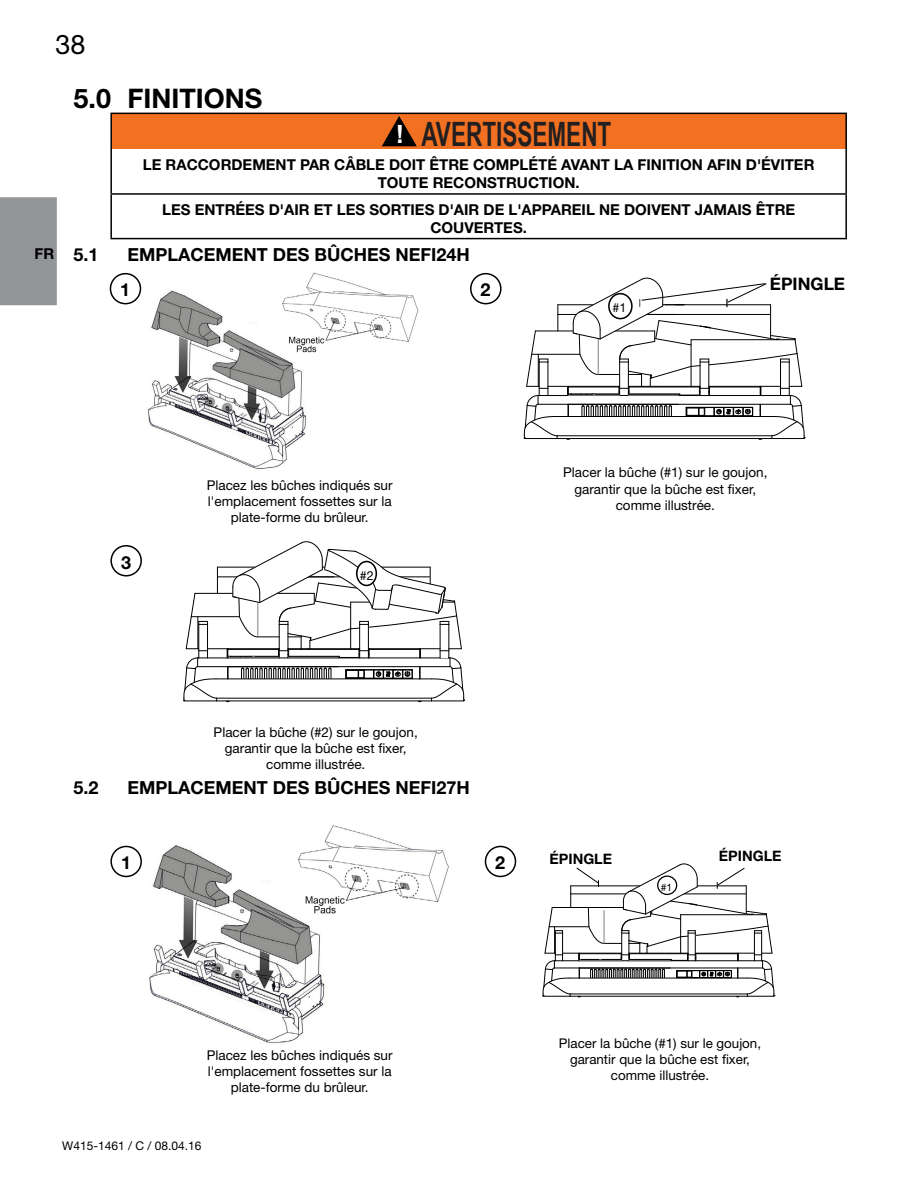
<style>
.page{position:relative;width:918px;height:1188px;background:#fff}
.page>*{position:absolute;margin:0;border:0;box-sizing:border-box;transform-origin:0 0}
.t1{font:700 33.6px "Arial Narrow";color:#231f20;scale:.82 1}
.t2{font:700 27px/54px "Helvetica Neue";color:#000}
.t3{font:700 25.2px "Arial";color:#fff}
.t4{font:700 18px "Helvetica Neue";color:#000}
.t5{font:700 17.25px "Helvetica Neue";color:#000}
.t6{font:700 15px/18px "Helvetica Neue";color:#000;text-align:center}
.t7{font:14.55px "Myriad Pro";color:#000}
.t8{font:700 14.4px "Helvetica Neue";color:#000}
.t9{font:13.5px/16.2px "Helvetica Neue";color:#000;text-align:center}
.t10{font:13.35px/16px "Helvetica Neue";color:#000;text-align:center}
.t11{font:12.45px "Helvetica Neue";color:#000}
.t12{font:12px "Helvetica Neue";color:#000}
.t13{font:10.2px "Helvetica Neue";color:#000}
.s1{font-weight:400}
.s2{font-family:"Arial";font-size:25.2px;color:#fff}
</style>
<div class="page">
<div style="left:0;top:197px;width:57px;height:108px;background:#939598"></div>
<div style="left:111px;top:113px;width:734px;height:36px;background:#f27021"></div>
<svg style="left:382px;top:116px;width:35px;height:30px"></svg>
<hr style="left:110px;top:113px;width:737px;height:1px;background:#000">
<hr style="left:110px;top:114px;width:2px;height:79px;background:#000">
<hr style="left:845px;top:114px;width:2px;height:79px;background:#000">
<hr style="left:110px;top:193px;width:737px;height:2px;background:#000">
<hr style="left:110px;top:195px;width:2px;height:43px;background:#000">
<hr style="left:845px;top:195px;width:2px;height:43px;background:#000">
<hr style="left:110px;top:238px;width:737px;height:1px;background:#000">
<hr style="left:556px;top:416px;width:216px;height:1px;background:#000">
<hr style="left:558px;top:304px;width:125px;height:1px;background:#000">
<hr style="left:557px;top:435px;width:215px;height:1px;background:#000">
<hr style="left:557px;top:438px;width:215px;height:1px;background:#000">
<hr style="left:538px;top:404px;width:252px;height:1px;background:#000">
<hr style="left:538px;top:354px;width:42px;height:1px;background:#000">
<hr style="left:535px;top:331px;width:44px;height:1px;background:#000">
<hr style="left:558px;top:314px;width:116px;height:1px;background:#000">
<hr style="left:548px;top:395px;width:72px;height:1px;background:#000">
<hr style="left:548px;top:386px;width:72px;height:1px;background:#000">
<svg style="left:523px;top:305px;width:35px;height:134px"></svg>
<hr style="left:216px;top:678px;width:216px;height:1px;background:#000">
<hr style="left:217px;top:567px;width:126px;height:1px;background:#000">
<hr style="left:217px;top:698px;width:214px;height:1px;background:#000">
<hr style="left:217px;top:700px;width:214px;height:1px;background:#000">
<hr style="left:198px;top:666px;width:252px;height:1px;background:#000">
<hr style="left:198px;top:616px;width:41px;height:1px;background:#000">
<hr style="left:195px;top:593px;width:44px;height:1px;background:#000">
<hr style="left:217px;top:576px;width:117px;height:1px;background:#000">
<hr style="left:208px;top:657px;width:71px;height:1px;background:#000">
<hr style="left:208px;top:648px;width:71px;height:1px;background:#000">
<svg style="left:183px;top:567px;width:35px;height:134px"></svg>
<svg style="left:226px;top:541px;width:239px;height:161px"></svg>
<div style="left:357px;top:562px;width:19px;height:23px;background:#fff;border-radius:50%"></div>
<div style="left:356px;top:561px;width:21px;height:25px;border:2px solid #000;border-radius:50%"></div>
<svg style="left:542px;top:863px;width:233px;height:134px"></svg>
<svg style="left:567px;top:277px;width:238px;height:163px"></svg>
<div style="left:110px;top:273px;width:31px;height:31px;border:2px solid #000;border-radius:50%"></div>
<div style="left:470px;top:273px;width:32px;height:31px;border:2px solid #000;border-radius:50%"></div>
<div style="left:110px;top:545px;width:32px;height:32px;border:2px solid #000;border-radius:50%"></div>
<div style="left:110px;top:846px;width:32px;height:31px;border:2px solid #000;border-radius:50%"></div>
<div style="left:485px;top:846px;width:31px;height:31px;border:2px solid #000;border-radius:50%"></div>
<img style="left:148px;top:272px;width:271px;height:197px">
<img style="left:149px;top:825px;width:300px;height:219px">
<p class="t2" style="left:74px;top:18px;width:190px;text-indent:-18px"><span class="s1">38<br></span>5.0 FINITIONS</p>
<p class="t1" style="left:396px;top:109px;width:265px"><span class="s2">!</span> AVERTISSEMENT</p>
<p class="t6" style="left:35px;top:245px;width:21px">FR</p>
<p class="t6" style="left:143px;top:156px;width:673px">LE RACCORDEMENT PAR CÂBLE DOIT ÊTRE COMPLÉTÉ AVANT LA FINITION AFIN D'ÉVITER<br>TOUTE RECONSTRUCTION.</p>
<p class="t6" style="left:162px;top:201px;width:635px">LES ENTRÉES D'AIR ET LES SORTIES D'AIR DE L'APPAREIL NE DOIVENT JAMAIS ÊTRE<br>COUVERTES.</p>
<p class="t1" style="left:569px;top:196px;width:259px"><span class="s2">!</span> AVERTISSEMENT</p>
<p class="t4" style="left:74px;top:241px;width:27px">5.1</p>
<p class="t4" style="left:128px;top:241px;width:344px">EMPLACEMENT DES BÛCHES NEFI24H</p>
<p class="t4" style="left:120px;top:276px;width:12px">1</p>
<p class="t4" style="left:481px;top:276px;width:12px">2</p>
<p class="t3" style="left:615px;top:286px;width:10px">!</p>
<p class="t11" style="left:613px;top:299px;width:15px">#1</p>
<p class="t5" style="left:770px;top:270px;width:77px">ÉPINGLE</p>
<p class="t4" style="left:121px;top:548px;width:12px">3</p>
<p class="t9" style="left:207px;top:478px;width:187px">Placez les bûches indiqués sur l'emplacement fossettes sur la plate-forme du brûleur.</p>
<p class="t11" style="left:360px;top:566px;width:15px">#2</p>
<p class="t9" style="left:563px;top:465px;width:206px">Placer la bûche (#1) sur le goujon, garantir que la bûche est fixer, comme illustrée.</p>
<p class="t9" style="left:214px;top:725px;width:206px">Placer la bûche (#2) sur le goujon, garantir que la bûche est fixer, comme illustrée.</p>
<p class="t7" style="left:280px;top:738px;width:53px">NEFI24H</p>
<p class="t4" style="left:74px;top:773px;width:27px">5.2</p>
<p class="t4" style="left:128px;top:773px;width:344px">EMPLACEMENT DES BÛCHES NEFI27H</p>
<p class="t4" style="left:121px;top:849px;width:12px">1</p>
<p class="t4" style="left:495px;top:849px;width:12px">2</p>
<p class="t8" style="left:550px;top:847px;width:64px">ÉPINGLE</p>
<p class="t8" style="left:719px;top:845px;width:64px">ÉPINGLE</p>
<p class="t13" style="left:661px;top:880px;width:13px">#1</p>
<p class="t9" style="left:207px;top:1048px;width:187px">Placez les bûches indiqués sur l'emplacement fossettes sur la plate-forme du brûleur.</p>
<p class="t12" style="left:62px;top:1137px;width:141px">W415-1461 / C / 08.04.16</p>
<p class="t10" style="left:559px;top:1036px;width:204px">Placer la bûche (#1) sur le goujon, garantir que la bûche est fixer, comme illustrée.</p>
</div>
